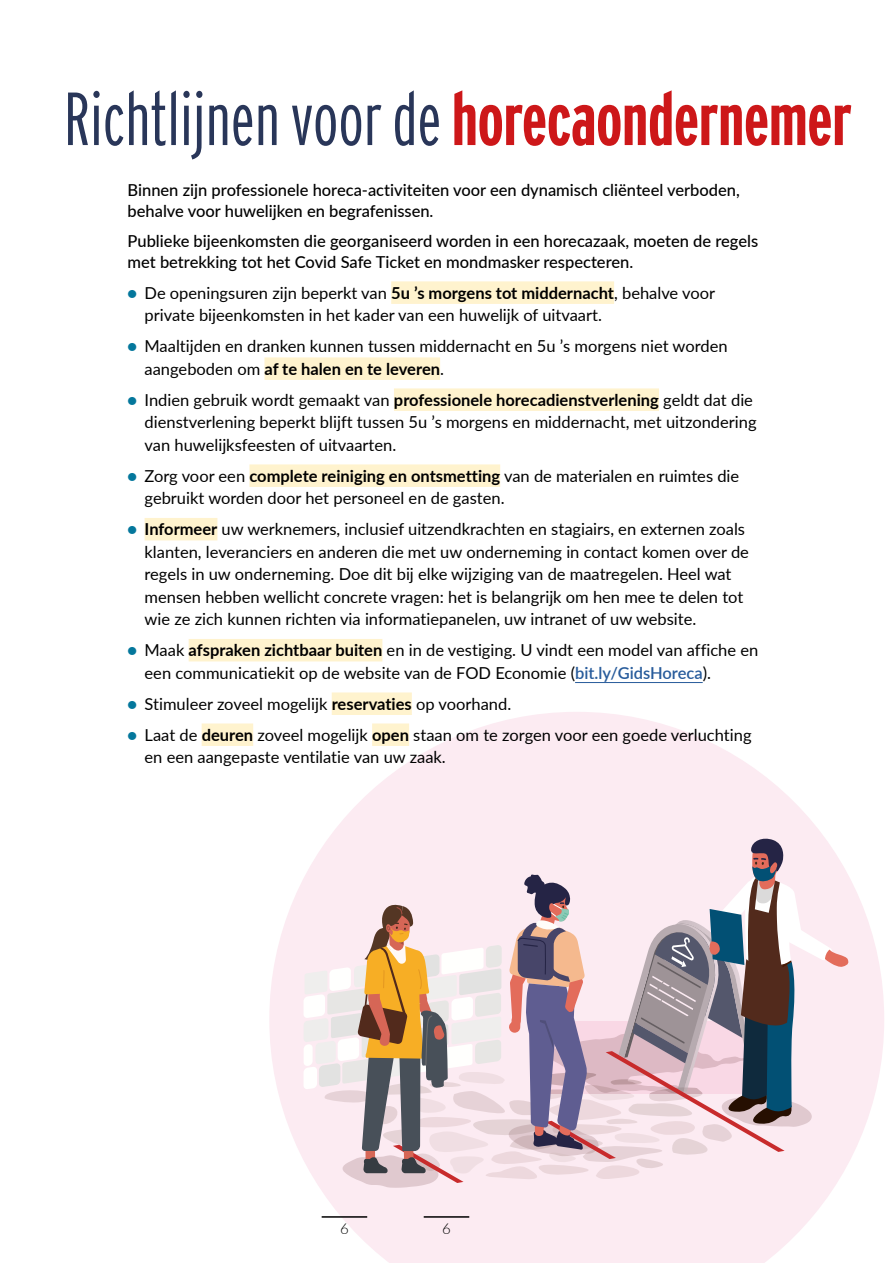
<style>
.page{position:relative;width:893px;height:1263px;background:#fff}
.page>*{position:absolute;margin:0;border:0;box-sizing:border-box;transform-origin:0 0}
.Title{font:300 75px "Interstate Compressed";letter-spacing:-.005em;color:#293659}
.Body_text_bullet{font:16.5px/22.5px "Lato";color:#000}
.Body_text_bullet-2{font:500 16.5px/21px "Lato";color:#000}
.t1{font:300 15px "Lato";color:#000}
.s1{font-weight:700;color:#cd1719}
.s2{font-weight:900;color:#04779c}
.s3{font-weight:700}
.s4{font-weight:600;color:#275b9b}
</style>
<div class="page">
<svg style="left:269px;top:712px;width:615px;height:551px;fill:#fcebf2"></svg>
<svg style="left:303px;top:836px;width:546px;height:352px;background:#d4c3c7"></svg>
<hr style="left:424px;top:1216px;width:45px;height:2px;background:#000">
<div style="left:391px;top:281px;width:223px;height:23px;background:#fff3ce"></div>
<div style="left:264px;top:357px;width:176px;height:23px;background:#fff3ce"></div>
<div style="left:394px;top:388px;width:265px;height:23px;background:#fff3ce"></div>
<div style="left:249px;top:464px;width:251px;height:23px;background:#fff3ce"></div>
<div style="left:145px;top:518px;width:72px;height:22px;background:#fff3ce"></div>
<div style="left:189px;top:639px;width:193px;height:22px;background:#fff3ce"></div>
<hr style="left:575px;top:682px;width:128px;height:1px;background:#275b9b">
<div style="left:332px;top:692px;width:80px;height:23px;background:#fff3ce"></div>
<div style="left:202px;top:723px;width:51px;height:23px;background:#fff3ce"></div>
<div style="left:372px;top:723px;width:37px;height:23px;background:#fff3ce"></div>
<hr style="left:322px;top:1216px;width:45px;height:2px;background:#000">
<p class="Title" style="left:64px;top:76px;width:790px">Richtlijnen voor de <span class="s1">horecaondernemer</span></p>
<p class="Body_text_bullet-2" style="left:128px;top:179px;width:614px">Binnen zijn professionele horeca-activiteiten voor een dynamisch cliënteel verboden, behalve voor huwelijken en begrafenissen.</p>
<p class="Body_text_bullet-2" style="left:128px;top:229px;width:632px">Publieke bijeenkomsten die georganiseerd worden in een horecazaak, moeten de regels met betrekking tot het Covid Safe Ticket en mondmasker respecteren.</p>
<p class="Body_text_bullet" style="left:145px;top:281px;width:572px;text-indent:-17px"><span class="s2">•</span> De openingsuren zijn beperkt van <span class="s3">5u ’s morgens tot middernacht</span>, behalve voor private bijeenkomsten in het kader van een huwelijk of uitvaart.</p>
<p class="Body_text_bullet" style="left:145px;top:334px;width:584px;text-indent:-17px"><span class="s2">•</span> Maaltijden en dranken kunnen tussen middernacht en 5u ’s morgens niet worden aangeboden om <span class="s3">af te halen en te leveren</span>.</p>
<p class="Body_text_bullet" style="left:145px;top:388px;width:614px;text-indent:-17px"><span class="s2">•</span> Indien gebruik wordt gemaakt van <span class="s3">professionele horecadienstverlening</span> geldt dat die dienstverlening beperkt blijft tussen 5u ’s morgens en middernacht, met uitzondering van huwelijksfeesten of uitvaarten.</p>
<p class="Body_text_bullet" style="left:145px;top:464px;width:596px;text-indent:-17px"><span class="s2">•</span> Zorg voor een <span class="s3">complete reiniging en ontsmetting</span> van de materialen en ruimtes die gebruikt worden door het personeel en de gasten.</p>
<p class="Body_text_bullet" style="left:145px;top:517px;width:606px;text-indent:-17px"><span class="s2">•</span> <span class="s3">Informeer</span> uw werknemers, inclusief uitzendkrachten en stagiairs, en externen zoals klanten, leveranciers en anderen die met uw onderneming in contact komen over de regels in uw onderneming. Doe dit bij elke wijziging van de maatregelen. Heel wat mensen hebben wellicht concrete vragen: het is belangrijk om hen mee te delen tot wie ze zich kunnen richten via informatiepanelen, uw intranet of uw website.</p>
<p class="Body_text_bullet" style="left:145px;top:638px;width:615px;text-indent:-17px"><span class="s2">•</span> Maak <span class="s3">afspraken zichtbaar buiten</span> en in de vestiging. U vindt een model van affiche en een communicatiekit op de website van de FOD Economie (<span class="s4">bit.ly/GidsHoreca</span>).</p>
<p class="Body_text_bullet" style="left:128px;top:692px;width:385px"><span class="s2">•</span> Stimuleer zoveel mogelijk <span class="s3">reservaties</span> op voorhand.</p>
<p class="Body_text_bullet" style="left:145px;top:723px;width:608px;text-indent:-17px"><span class="s2">•</span> Laat de <span class="s3">deuren</span> zoveel mogelijk <span class="s3">open</span> staan om te zorgen voor een goede verluchting en een aangepaste ventilatie van uw zaak.</p>
<p class="t1" style="left:340px;top:1218px;width:10px">6</p>
<p class="t1" style="left:442px;top:1218px;width:10px">6</p>
</div>
